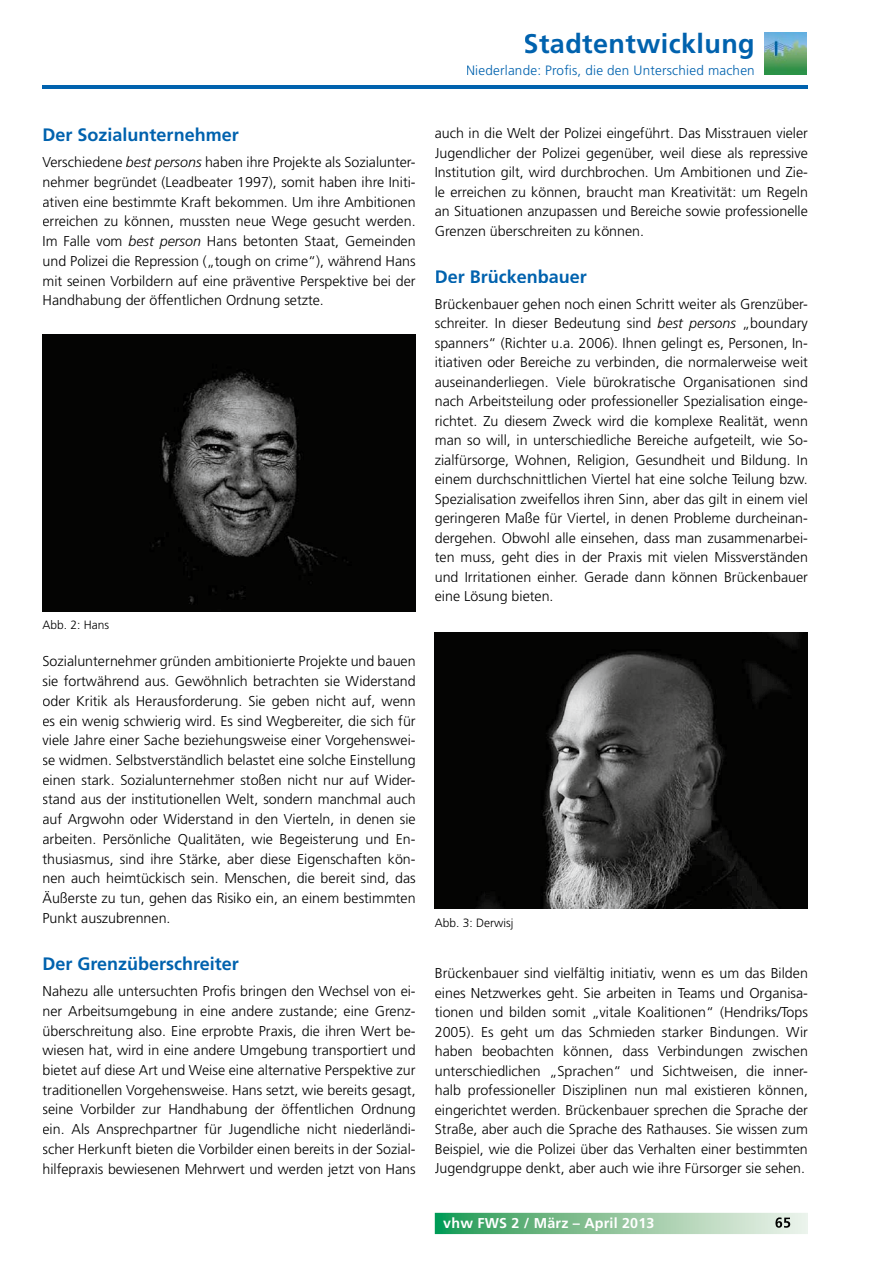
<style>
.page{position:relative;width:893px;height:1263px;background:#fff}
.page>*{position:absolute;margin:0;border:0;box-sizing:border-box;transform-origin:0 0}
.t1{font:700 27px "Frutiger LT";letter-spacing:.015em;color:#0062ae}
.t2{font:700 18px "Frutiger LT";color:#0062ae}
.t3{font:300 14.25px/19.5px "Frutiger LT";color:#000;text-align:justify}
.t4{font:700 14.25px "Frutiger LT";letter-spacing:.015em;color:#fff}
.t5{font:300 13.5px "Frutiger LT";letter-spacing:.015em;color:#0062ae}
.t6{font:300 12px "Frutiger CE";color:#000}
.s1{font-family:"Frutiger";font-style:italic}
</style>
<div class="page">
<hr style="left:43px;top:86px;width:765px;height:3px;background:#0062ae">
<svg style="left:435px;top:1213px;width:373px;height:21px;background:#8cc59d"></svg>
<img style="left:764px;top:32px;width:42px;height:43px">
<img style="left:775px;top:1217px;width:15px;height:11px">
<img style="left:43px;top:335px;width:373px;height:276px">
<img style="left:435px;top:632px;width:373px;height:277px">
<h1 class="t1" style="left:524px;top:28px;width:233px">Stadtentwicklung</h1>
<p class="t5" style="left:466px;top:62px;width:290px">Niederlande: Profis, die den Unterschied machen</p>
<p class="t2" style="left:43px;top:124px;width:198px">Der Sozialunternehmer</p>
<p class="t3" style="left:43px;top:153px;width:375px">Verschiedene <span class="s1">best persons</span> haben ihre Projekte als Sozialunter&shy;nehmer begründet (Leadbeater 1997), somit haben ihre Initi&shy;ativen eine bestimmte Kraft bekommen. Um ihre Ambitionen erreichen zu können, mussten neue Wege gesucht werden.<br>Im Falle vom <span class="s1">best person</span> Hans betonten Staat, Gemeinden und Polizei die Repression („tough on crime“), während Hans mit seinen Vorbildern auf eine präventive Perspektive bei der Handhabung der öffentlichen Ordnung setzte.</p>
<p class="t6" style="left:43px;top:618px;width:68px">Abb. 2: Hans</p>
<p class="t3" style="left:43px;top:652px;width:375px">Sozialunternehmer gründen ambitionierte Projekte und bauen sie fortwährend aus. Gewöhnlich betrachten sie Widerstand oder Kritik als Herausforderung. Sie geben nicht auf, wenn es ein wenig schwierig wird. Es sind Wegbereiter, die sich für viele Jahre einer Sache beziehungsweise einer Vorgehenswei&shy;se widmen. Selbstverständlich belastet eine solche Einstellung einen stark. Sozialunternehmer stoßen nicht nur auf Wider&shy;stand aus der institutionellen Welt, sondern manchmal auch auf Argwohn oder Widerstand in den Vierteln, in denen sie arbeiten. Persönliche Qualitäten, wie Begeisterung und En&shy;thusiasmus, sind ihre Stärke, aber diese Eigenschaften kön&shy;nen auch heimtückisch sein. Menschen, die bereit sind, das Äußerste zu tun, gehen das Risiko ein, an einem bestimmten Punkt auszubrennen.</p>
<p class="t2" style="left:43px;top:953px;width:198px">Der Grenzüberschreiter</p>
<p class="t3" style="left:43px;top:981px;width:375px">Nahezu alle untersuchten Profis bringen den Wechsel von ei&shy;ner Arbeitsumgebung in eine andere zustande; eine Grenz&shy;überschreitung also. Eine erprobte Praxis, die ihren Wert be&shy;wiesen hat, wird in eine andere Umgebung transportiert und bietet auf diese Art und Weise eine alternative Perspektive zur traditionellen Vorgehensweise. Hans setzt, wie bereits gesagt, seine Vorbilder zur Handhabung der öffentlichen Ordnung ein. Als Ansprechpartner für Jugendliche nicht niederländi&shy;scher Herkunft bieten die Vorbilder einen bereits in der Sozial&shy;hilfepraxis bewiesenen Mehrwert und werden jetzt von Hans</p>
<p class="t3" style="left:435px;top:124px;width:375px">auch in die Welt der Polizei eingeführt. Das Misstrauen vieler Jugendlicher der Polizei gegenüber, weil diese als repressive Institution gilt, wird durchbrochen. Um Ambitionen und Zie&shy;le erreichen zu können, braucht man Kreativität: um Regeln an Situationen anzupassen und Bereiche sowie professionelle Grenzen überschreiten zu können.</p>
<p class="t2" style="left:435px;top:266px;width:154px">Der Brückenbauer</p>
<p class="t3" style="left:435px;top:294px;width:375px">Brückenbauer gehen noch einen Schritt weiter als Grenzüber&shy;schreiter. In dieser Bedeutung sind <span class="s1">best persons</span> „boundary spanners“ (Richter u.a. 2006). Ihnen gelingt es, Personen, In&shy;itiativen oder Bereiche zu verbinden, die normalerweise weit auseinanderliegen. Viele bürokratische Organisationen sind nach Arbeitsteilung oder professioneller Spezialisation einge&shy;richtet. Zu diesem Zweck wird die komplexe Realität, wenn man so will, in unterschiedliche Bereiche aufgeteilt, wie So&shy;zialfürsorge, Wohnen, Religion, Gesundheit und Bildung. In einem durchschnittlichen Viertel hat eine solche Teilung bzw.<br>Spezialisation zweifellos ihren Sinn, aber das gilt in einem viel geringeren Maße für Viertel, in denen Probleme durcheinan&shy;dergehen. Obwohl alle einsehen, dass man zusammenarbei&shy;ten muss, geht dies in der Praxis mit vielen Missverständen und Irritationen einher. Gerade dann können Brückenbauer eine Lösung bieten.</p>
<p class="t6" style="left:435px;top:915px;width:80px">Abb. 3: Derwisj</p>
<p class="t3" style="left:435px;top:963px;width:375px">Brückenbauer sind vielfältig initiativ, wenn es um das Bilden eines Netzwerkes geht. Sie arbeiten in Teams und Organisa&shy;tionen und bilden somit „vitale Koalitionen“ (Hendriks/Tops 2005). Es geht um das Schmieden starker Bindungen. Wir haben beobachten können, dass Verbindungen zwischen unterschiedlichen „Sprachen“ und Sichtweisen, die inner&shy;halb professioneller Disziplinen nun mal existieren können, eingerichtet werden. Brückenbauer sprechen die Sprache der Straße, aber auch die Sprache des Rathauses. Sie wissen zum Beispiel, wie die Polizei über das Verhalten einer bestimmten Jugendgruppe denkt, aber auch wie ihre Fürsorger sie sehen.</p>
<p class="t4" style="left:443px;top:1215px;width:213px">vhw FWS 2 / März – April 2013</p>
</div>
